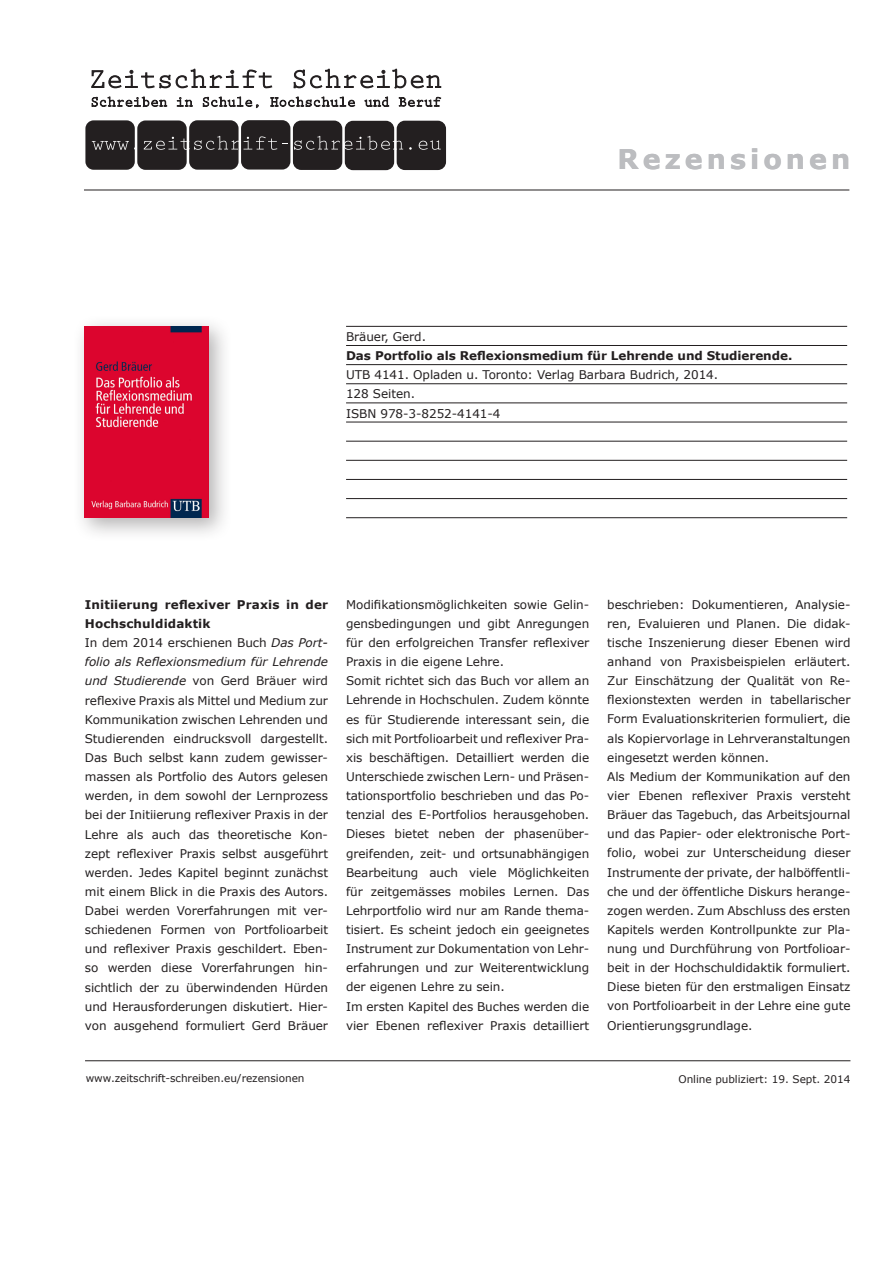
<style>
.page{position:relative;width:893px;height:1263px;background:#fff}
.page>*{position:absolute;margin:0;border:0;box-sizing:border-box;transform-origin:0 0}
.t1{font:700 27px "Verdana";letter-spacing:.15em;color:#bcbdc0}
.t2{font:12px/19.2px "Verdana";letter-spacing:-.005em;color:#231f20}
.t3{font:700 12px "Verdana";letter-spacing:-.005em;color:#231f20}
.t4{font:10.5px "Verdana";letter-spacing:-.005em;color:#231f20}
.s1{font-weight:700}
.s2{font-style:italic}
</style>
<div class="page">
<hr style="left:85px;top:1060px;width:765px;height:1px;background:#231f20">
<svg style="left:91px;top:68px;width:182px;height:21px"></svg>
<svg style="left:293px;top:68px;width:148px;height:21px"></svg>
<svg style="left:91px;top:96px;width:76px;height:11px"></svg>
<svg style="left:176px;top:97px;width:17px;height:10px"></svg>
<svg style="left:202px;top:96px;width:57px;height:13px"></svg>
<svg style="left:270px;top:96px;width:85px;height:11px"></svg>
<svg style="left:364px;top:96px;width:25px;height:11px"></svg>
<svg style="left:398px;top:97px;width:44px;height:10px"></svg>
<div style="left:293px;top:121px;width:49px;height:49px;background:#231f20;border-radius:8px"></div>
<div style="left:345px;top:121px;width:49px;height:49px;background:#231f20;border-radius:8px"></div>
<div style="left:397px;top:121px;width:49px;height:49px;background:#231f20;border-radius:8px"></div>
<div style="left:189px;top:120px;width:50px;height:50px;background:#231f20;border-radius:8px"></div>
<div style="left:137px;top:120px;width:50px;height:50px;background:#231f20;border-radius:8px"></div>
<div style="left:241px;top:120px;width:49px;height:50px;background:#231f20;border-radius:8px"></div>
<div style="left:85px;top:120px;width:50px;height:50px;background:#231f20;border-radius:8px"></div>
<svg style="left:92px;top:141px;width:43px;height:9px"></svg>
<svg style="left:144px;top:136px;width:133px;height:14px"></svg>
<svg style="left:294px;top:136px;width:109px;height:14px"></svg>
<svg style="left:419px;top:140px;width:22px;height:10px"></svg>
<hr style="left:84px;top:190px;width:765px;height:1px;background:#231f20">
<div style="left:73px;top:314px;width:160px;height:228px;background:#231f20;opacity:.34"></div>
<img style="left:84px;top:326px;width:125px;height:192px">
<hr style="left:346px;top:326px;width:501px;height:1px;background:#231f20">
<hr style="left:346px;top:345px;width:501px;height:1px;background:#231f20">
<hr style="left:346px;top:364px;width:501px;height:1px;background:#231f20">
<hr style="left:346px;top:383px;width:501px;height:1px;background:#231f20">
<hr style="left:346px;top:403px;width:501px;height:1px;background:#231f20">
<hr style="left:346px;top:422px;width:501px;height:1px;background:#231f20">
<hr style="left:346px;top:441px;width:501px;height:1px;background:#231f20">
<hr style="left:346px;top:460px;width:501px;height:1px;background:#231f20">
<hr style="left:346px;top:479px;width:501px;height:1px;background:#231f20">
<hr style="left:346px;top:498px;width:501px;height:1px;background:#231f20">
<hr style="left:346px;top:517px;width:501px;height:1px;background:#231f20">
<h1 class="t1" style="left:618px;top:140px;width:234px">Rezensionen</h1>
<p class="t2" style="left:346px;top:327px;width:82px">Bräuer, Gerd.</p>
<p class="t3" style="left:346px;top:347px;width:448px">Das Portfolio als Reflexionsmedium für Lehrende und Studierende.</p>
<p class="t2" style="left:346px;top:365px;width:374px">UTB 4141. Opladen u. Toronto: Verlag Barbara Budrich, 2014.<br>128 Seiten.<br>ISBN 978-3-8252-4141-4</p>
<p class="t2" style="left:85px;top:595px;width:245px"><span class="s1">Initiierung reflexiver Praxis in der Hochschuldidaktik<br></span>In dem 2014 erschienen Buch <span class="s2">Das Port&shy;folio als Reflexionsmedium für Lehrende und Studierende</span> von Gerd Bräuer wird reflexive Praxis als Mittel und Medium zur Kommunikation zwischen Lehrenden und Studierenden eindrucksvoll dargestellt.<br>Das Buch selbst kann zudem gewisser&shy;massen als Portfolio des Autors gelesen werden, in dem sowohl der Lernprozess bei der Initiierung reflexiver Praxis in der Lehre als auch das theoretische Kon&shy;zept reflexiver Praxis selbst ausgeführt werden. Jedes Kapitel beginnt zunächst mit einem Blick in die Praxis des Autors.<br>Dabei werden Vorerfahrungen mit ver&shy;schiedenen Formen von Portfolioarbeit und reflexiver Praxis geschildert. Eben&shy;so werden diese Vorerfahrungen hin&shy;sichtlich der zu überwindenden Hürden und Herausforderungen diskutiert. Hier&shy;von ausgehend formuliert Gerd Bräuer</p>
<p class="t2" style="left:346px;top:595px;width:245px">Modifikationsmöglichkeiten sowie Gelin&shy;gensbedingungen und gibt Anregungen für den erfolgreichen Transfer reflexiver Praxis in die eigene Lehre.<br>Somit richtet sich das Buch vor allem an Lehrende in Hochschulen. Zudem könnte es für Studierende interessant sein, die sich mit Portfolioarbeit und reflexiver Pra&shy;xis beschäftigen. Detailliert werden die Unterschiede zwischen Lern- und Präsen&shy;tationsportfolio beschrieben und das Po&shy;tenzial des E-Portfolios herausgehoben.<br>Dieses bietet neben der phasenüber&shy;greifenden, zeit- und ortsunabhängigen Bearbeitung auch viele Möglichkeiten für zeitgemässes mobiles Lernen. Das Lehrportfolio wird nur am Rande thema&shy;tisiert. Es scheint jedoch ein geeignetes Instrument zur Dokumentation von Lehr&shy;erfahrungen und zur Weiterentwicklung der eigenen Lehre zu sein.<br>Im ersten Kapitel des Buches werden die vier Ebenen reflexiver Praxis detailliert</p>
<p class="t2" style="left:607px;top:595px;width:245px">beschrieben: Dokumentieren, Analysie&shy;ren, Evaluieren und Planen. Die didak&shy;tische Inszenierung dieser Ebenen wird anhand von Praxisbeispielen erläutert.<br>Zur Einschätzung der Qualität von Re&shy;flexionstexten werden in tabellarischer Form Evaluationskriterien formuliert, die als Kopiervorlage in Lehrveranstaltungen eingesetzt werden können.<br>Als Medium der Kommunikation auf den vier Ebenen reflexiver Praxis versteht Bräuer das Tagebuch, das Arbeitsjournal und das Papier- oder elektronische Port&shy;folio, wobei zur Unterscheidung dieser Instrumente der private, der halböffentli&shy;che und der öffentliche Diskurs herange&shy;zogen werden. Zum Abschluss des ersten Kapitels werden Kontrollpunkte zur Pla&shy;nung und Durchführung von Portfolioar&shy;beit in der Hochschuldidaktik formuliert.<br>Diese bieten für den erstmaligen Einsatz von Portfolioarbeit in der Lehre eine gute Orientierungsgrundlage.</p>
<p class="t4" style="left:86px;top:1071px;width:220px">www.zeitschrift-schreiben.eu/rezensionen</p>
<p class="t4" style="left:678px;top:1072px;width:174px">Online publiziert: 19. Sept. 2014</p>
</div>
